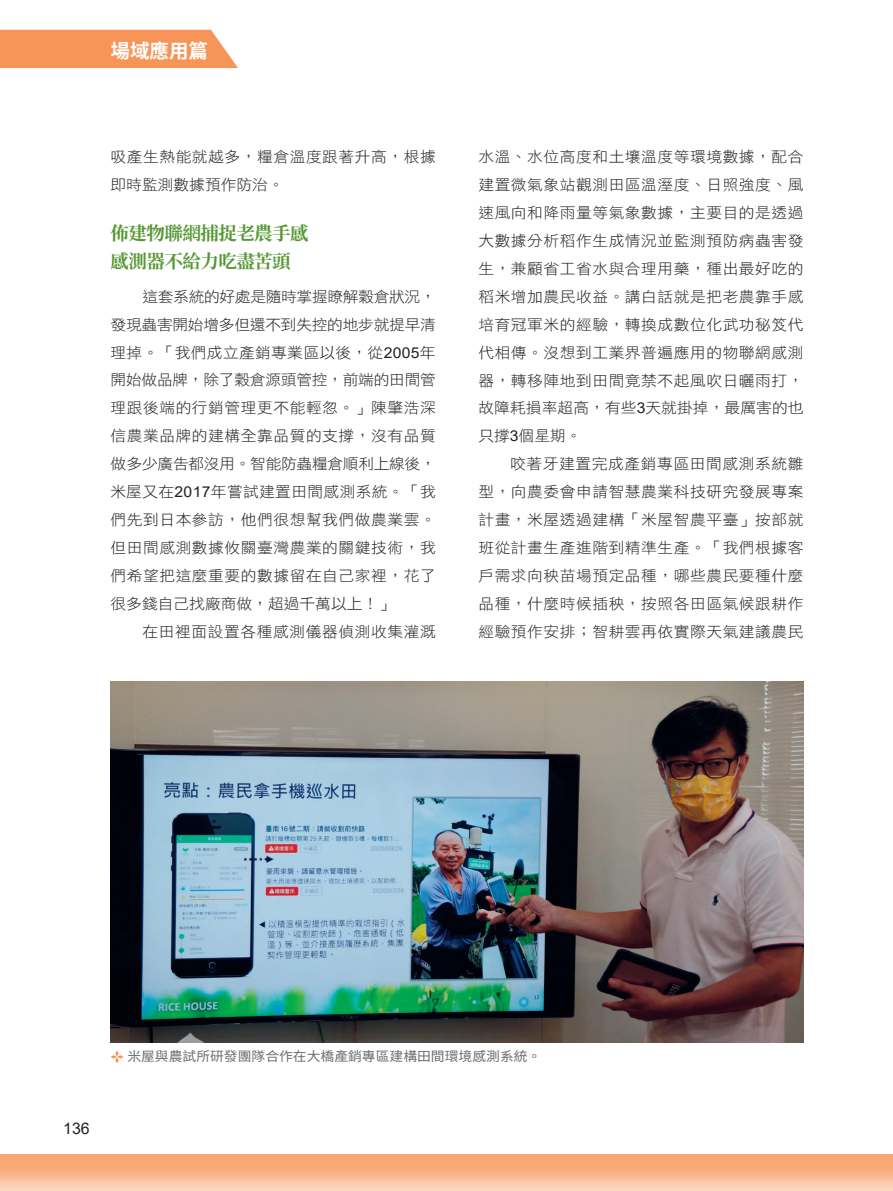
<style>
.page{position:relative;width:893px;height:1191px;background:#fff}
.page>*{position:absolute;margin:0;border:0;box-sizing:border-box;transform-origin:0 0}
.t1{font:700 19.5px "Source Han Sans TWHK";color:#fff}
.t2{font:700 18.6px/27.9px "Noto Serif CJ Ktc";letter-spacing:-.03em;color:#569834}
.t3{font:15.9px "Arial";color:#231f20}
.t4{font:15px/27.9px "DF Hei Std W3";letter-spacing:.035em;color:#231f20;text-align:justify;scale:1.05 1}
.t5{font:13.05px "Source Han Sans TWHK";color:#6c6d70;scale:1.05 1}
.s1{font-family:"Arial"}
</style>
<div class="page">
<svg style="left:0;top:1154px;width:893px;height:37px"></svg>
<img style="left:111px;top:682px;width:693px;height:360px">
<svg style="left:111px;top:1050px;width:13px;height:13px"></svg>
<div style="left:0;top:30px;width:238px;height:38px;background:#f79559"></div>
<h1 class="t1" style="left:111px;top:39px;width:99px">場域應用篇</h1>
<p class="t4" style="left:111px;top:143px;width:311px">吸產生熱能就越多，糧倉溫度跟著升高，根據即時監測數據預作防治。</p>
<p class="t2" style="left:111px;top:220px;width:218px">佈建物聯網捕捉老農手感　感測器不給力吃盡苦頭</p>
<p class="t4" style="left:111px;top:282px;width:311px;text-indent:32px">這套系統的好處是隨時掌握瞭解穀倉狀況，發現蟲害開始增多但還不到失控的地步就提早清理掉。「我們成立產銷專業區以後，從<span class="s1">2005</span>年開始做品牌，除了穀倉源頭管控，前端的田間管理跟後端的行銷管理更不能輕忽。」陳肇浩深信農業品牌的建構全靠品質的支撐，沒有品質做多少廣告都沒用。智能防蟲糧倉順利上線後，米屋又在<span class="s1">2017</span>年嘗試建置田間感測系統。「我們先到日本參訪，他們很想幫我們做農業雲。但田間感測數據攸關臺灣農業的關鍵技術，我們希望把這麼重要的數據留在自己家裡，花了很多錢自己找廠商做，超過千萬以上！」</p>
<p class="t4" style="left:142px;top:617px;width:281px">在田裡面設置各種感測儀器偵測收集灌溉</p>
<p class="t4" style="left:478px;top:143px;width:311px">水溫、水位高度和土壤溫度等環境數據，配合建置微氣象站觀測田區溫溼度、日照強度、風速風向和降雨量等氣象數據，主要目的是透過大數據分析稻作生成情況並監測預防病蟲害發生，兼顧省工省水與合理用藥，種出最好吃的稻米增加農民收益。講白話就是把老農靠手感培育冠軍米的經驗，轉換成數位化武功秘笈代代相傳。沒想到工業界普遍應用的物聯網感測器，轉移陣地到田間竟禁不起風吹日曬雨打，故障耗損率超高，有些<span class="s1">3</span>天就掛掉，最厲害的也只撐<span class="s1">3</span>個星期。</p>
<p class="t4" style="left:478px;top:450px;width:311px;text-indent:32px">咬著牙建置完成產銷專區田間感測系統雛型，向農委會申請智慧農業科技研究發展專案計畫，米屋透過建構「米屋智農平臺」按部就班從計畫生產進階到精準生產。「我們根據客戶需求向秧苗場預定品種，哪些農民要種什麼品種，什麼時候插秧，按照各田區氣候跟耕作經驗預作安排；智耕雲再依實際天氣建議農民</p>
<p class="t3" style="left:63px;top:1117px;width:28px">136</p>
<p class="t5" style="left:127px;top:1049px;width:396px">米屋與農試所研發團隊合作在大橋產銷專區建構田間環境感測系統。</p>
</div>
